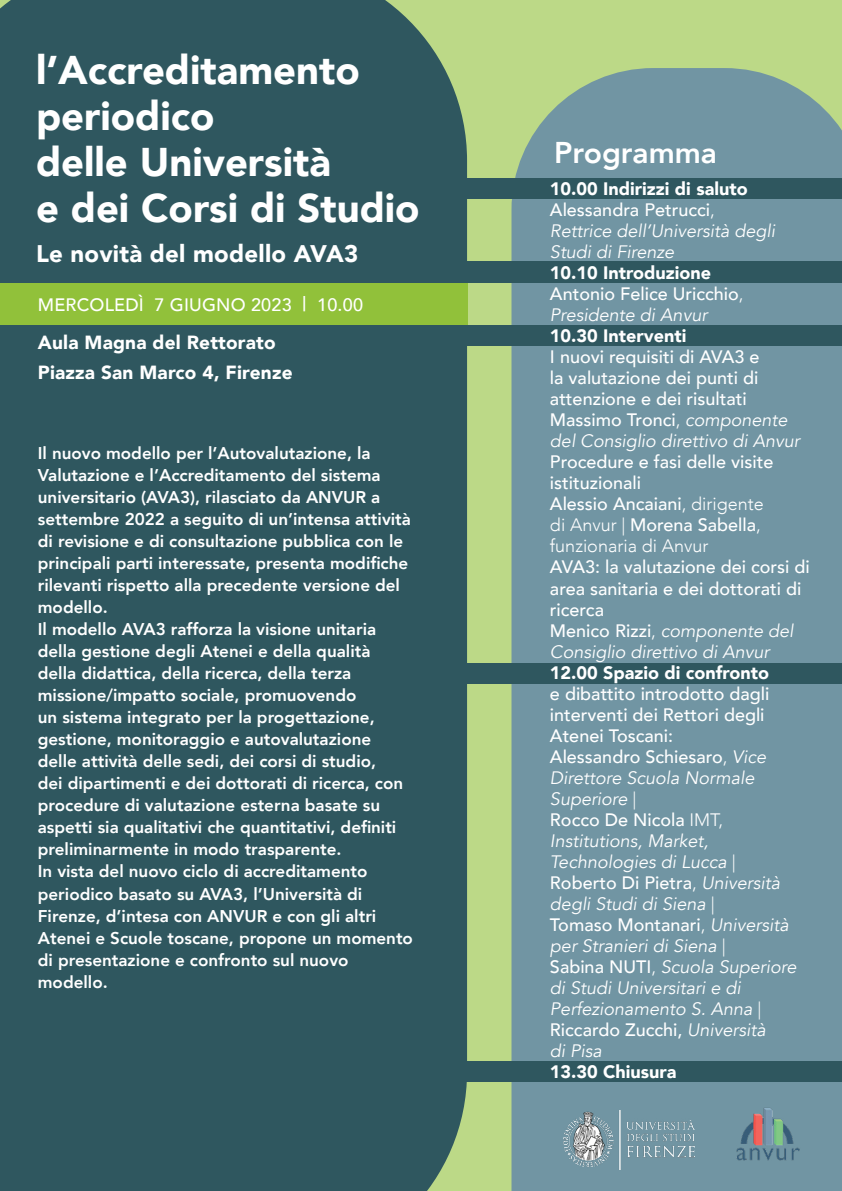
<style>
.page{position:relative;width:842px;height:1191px;background:#bcd987}
.page>*{position:absolute;margin:0;border:0;box-sizing:border-box;transform-origin:0 0}
.t1{font:900 40px/46px "Avenir";color:#fff}
.t2{font:800 30px "Avenir";color:#fff}
.t3{font:900 24px "Avenir";letter-spacing:.01em;color:#fff}
.t4{font:900 19px/30px "Avenir";letter-spacing:.01em;color:#fff}
.t5{font:italic 18px/21px "Avenir";color:#fff}
.t6{font:500 18px/21px "Avenir";color:#fff}
.t7{font:900 18px "Avenir";color:#fff}
.t8{font:800 17px/22px "Avenir";color:#fff}
.s1{font-size:20px}
.s2{font-weight:900;font-style:normal}
.s3{font-weight:500;font-style:normal}
.s4{font-weight:300;font-style:normal}
.s5{font-weight:900}
.s6{font-weight:300}
.s7{font-weight:400;font-style:italic}
</style>
<div class="page">
<div style="left:511px;top:68px;width:331px;height:1123px;background:#7195a3"></div>
<div style="left:0;top:0;width:467px;height:1191px;background:#2f575f"></div>
<img style="left:732px;top:1104px;width:71px;height:61px">
<img style="left:564px;top:1110px;width:131px;height:59px">
<div style="left:421px;top:178px;width:421px;height:21px;background:#2f575f"></div>
<div style="left:421px;top:663px;width:421px;height:20px;background:#2f575f"></div>
<div style="left:427px;top:262px;width:415px;height:21px;background:#2f575f"></div>
<div style="left:421px;top:325px;width:421px;height:20px;background:#2f575f"></div>
<div style="left:0;top:283px;width:467px;height:42px;background:#91c13a"></div>
<div style="left:430px;top:1061px;width:412px;height:21px;background:#2f575f"></div>
<h1 class="t1" style="left:36px;top:46px;width:385px">l’Accreditamento periodico<br>delle Università<br>e dei Corsi di Studio</h1>
<h3 class="t3" style="left:36px;top:233px;width:324px">Le novità del modello AVA3</h3>
<p class="t6" style="left:38px;top:294px;width:327px">MERCOLEDÌ 7 GIUGNO 2023 <span class="s1">|</span> 10.00</p>
<p class="t4" style="left:38px;top:327px;width:256px">Aula Magna del Rettorato<br>Piazza San Marco 4, Firenze</p>
<p class="t8" style="left:38px;top:442px;width:377px">Il nuovo modello per l’Autovalutazione, la Valutazione e l’Accreditamento del sistema universitario (AVA3), rilasciato da ANVUR a settembre 2022 a seguito di un’intensa attività di revisione e di consultazione pubblica con le principali parti interessate, presenta modifiche rilevanti rispetto alla precedente versione del modello.<br>Il modello AVA3 rafforza la visione unitaria della gestione degli Atenei e della qualità della didattica, della ricerca, della terza missione/impatto sociale, promuovendo<br>un sistema integrato per la progettazione, gestione, monitoraggio e autovalutazione delle attività delle sedi, dei corsi di studio,<br>dei dipartimenti e dei dottorati di ricerca, con procedure di valutazione esterna basate su aspetti sia qualitativi che quantitativi, definiti preliminarmente in modo trasparente.<br>In vista del nuovo ciclo di accreditamento periodico basato su AVA3, l’Università di Firenze, d’intesa con ANVUR e con gli altri Atenei e Scuole toscane, propone un momento di presentazione e confronto sul nuovo modello.</p>
<h2 class="t2" style="left:554px;top:129px;width:164px">Programma</h2>
<p class="t5" style="left:550px;top:179px;width:227px"><span class="s2">10.00 Indirizzi di saluto<br></span><span class="s3">Alessandra Petrucci</span><span class="s4">,<br></span>Rettrice dell’Università degli<br>Studi di Firenze</p>
<p class="t6" style="left:550px;top:261px;width:195px"><span class="s5">10.10 Introduzione<br></span>Antonio Felice Uricchio<span class="s6">,<br></span><span class="s7">Presidente di Anvur</span></p>
<p class="t7" style="left:550px;top:321px;width:138px">10.30 Interventi</p>
<p class="t6" style="left:550px;top:345px;width:251px">I nuovi requisiti di AVA3 e<br>la valutazione dei punti di attenzione e dei risultati<br>Massimo Tronci<span class="s6">,</span> <span class="s7">componente del Consiglio direttivo di Anvur</span></p>
<p class="t6" style="left:550px;top:451px;width:225px">Procedure e fasi delle visite istituzionali<br>Alessio Ancaiani<span class="s6">, dirigente di Anvur |</span> Morena Sabella<span class="s6">, funzionaria di Anvur</span></p>
<p class="t6" style="left:550px;top:556px;width:261px">AVA3: la valutazione dei corsi di area sanitaria e dei dottorati di ricerca<br>Menico Rizzi<span class="s6">,</span> <span class="s7">componente del<br>Consiglio direttivo di Anvur</span></p>
<p class="t7" style="left:550px;top:657px;width:221px">12.00 Spazio di confronto</p>
<p class="t5" style="left:550px;top:683px;width:248px"><span class="s3">e dibattito introdotto dagli interventi dei Rettori degli<br>Atenei Toscani:<br>Alessandro Schiesaro</span><span class="s4">,</span> Vice<br>Direttore Scuola Normale<br>Superiore <span class="s4">|<br></span><span class="s3">Rocco De Nicola</span> <span class="s4">IMT,<br></span>Institutions, Market,<br>Technologies di Lucca <span class="s4">|<br></span><span class="s3">Roberto Di Pietra</span><span class="s4">,</span> Università degli Studi di Siena <span class="s4">|<br></span><span class="s3">Tomaso Montanari</span><span class="s4">,</span> Università per Stranieri di Siena <span class="s4">|<br></span><span class="s3">Sabina NUTI</span><span class="s4">,</span> Scuola Superiore di Studi Universitari e di<br>Perfezionamento S. Anna <span class="s4">|<br></span><span class="s3">Riccardo Zucchi,</span> Università<br>di Pisa</p>
<p class="t7" style="left:550px;top:1056px;width:128px">13.30 Chiusura</p>
</div>
